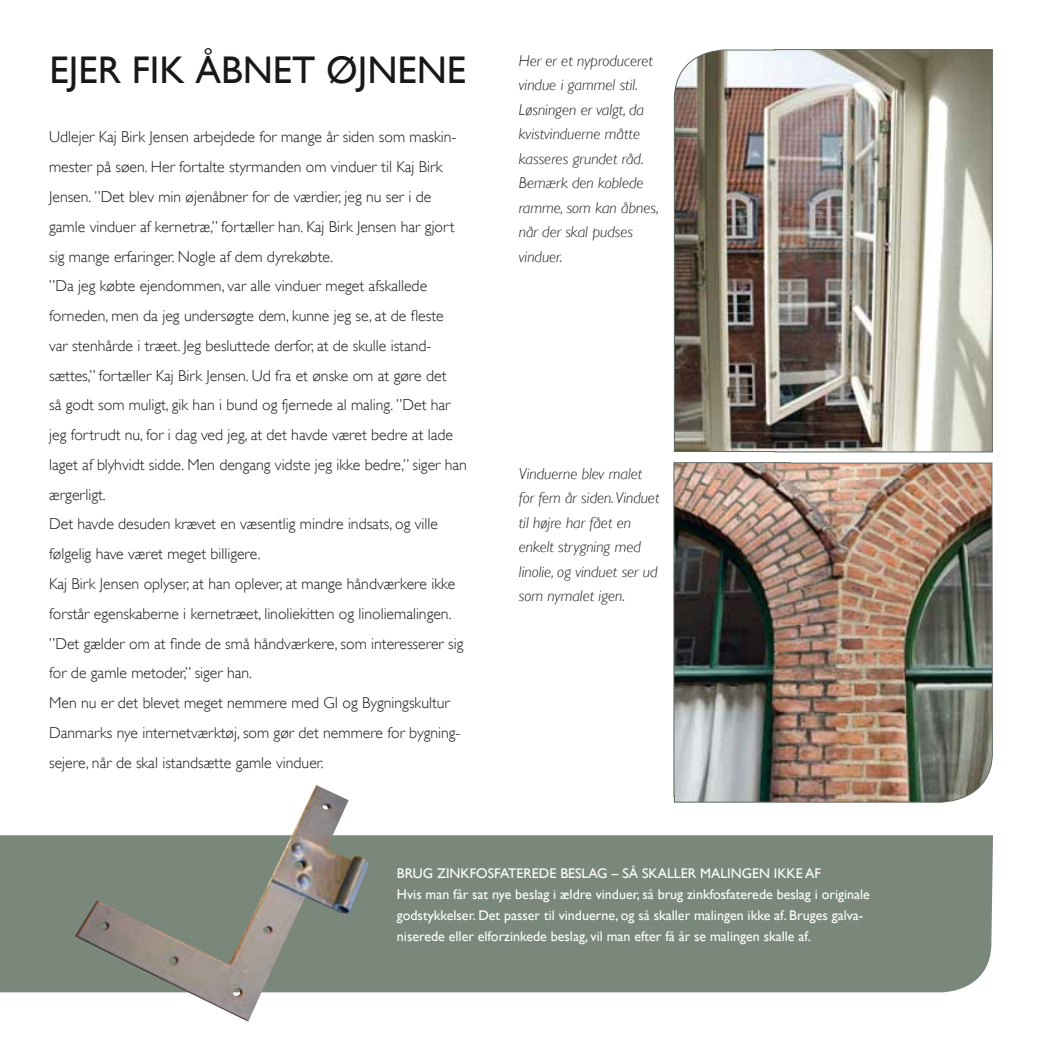
<style>
.page{position:relative;width:1042px;height:1042px;background:#fff}
.page>*{position:absolute;margin:0;border:0;box-sizing:border-box;transform-origin:0 0}
.t1{font:38.5px "Gill Sans";color:#1a171c}
.t2{font:300 15.75px/29.8px "Gill Sans";color:#1a171c}
.t3{font:italic 300 15.75px/24.5px "Gill Sans";color:#1a171c}
.t4{font:14px/21px "Gill Sans";color:#fff}
</style>
<div class="page">
<div style="left:0;top:835px;width:993px;height:157px;background:#7a887c"></div>
<img style="left:75px;top:785px;width:294px;height:236px">
<img style="left:673px;top:49px;width:320px;height:404px">
<img style="left:673px;top:462px;width:320px;height:341px">
<h1 class="t1" style="left:50px;top:48px;width:418px">Ej er fik åbnet øjnene</h1>
<p class="t2" style="left:49px;top:122px;width:419px">Udlejer Kaj Birk Jensen arbejdede for mange år siden som maskin&shy;mester på søen. Her fortalte styrmanden om vinduer til Kaj Birk Jensen. ”Det blev min øjenåbner for de værdier, jeg nu ser i de gamle vinduer af kernetræ,” fortæller han. Kaj Birk Jensen har gjort sig mange erfaringer. Nogle af dem dyrekøbte.<br>”Da jeg købte ejendommen, var alle vinduer meget afskallede forneden, men da jeg undersøgte dem, kunne jeg se, at de fleste<br>var stenhårde i træet. Jeg besluttede derfor, at de skulle istand&shy;sættes,” fortæller Kaj Birk Jensen. Ud fra et ønske om at gøre det<br>så godt som muligt, gik han i bund og fjernede al maling. ”Det har jeg fortrudt nu, for i dag ved jeg, at det havde været bedre at lade laget af blyhvidt sidde. Men dengang vidste jeg ikke bedre,” siger han ærgerligt.<br>Det havde desuden krævet en væsentlig mindre indsats, og ville følgelig have været meget billigere.<br>Kaj Birk Jensen oplyser, at han oplever, at mange håndværkere ikke forstår egenskaberne i kernetræet, linoliekitten og linoliemalingen. ”Det gælder om at finde de små håndværkere, som interesserer sig for de gamle metoder,” siger han.<br>Men nu er det blevet meget nemmere med GI og Bygningskultur Danmarks nye internetværktøj, som gør det nemmere for bygning&shy;sejere, når de skal istandsætte gamle vinduer.</p>
<p class="t3" style="left:519px;top:48px;width:142px">Her er et nyproduceret vindue i gammel stil.<br>Løsningen er valgt, da kvistvinduerne måtte kasseres grundet råd.<br>Bemærk den koblede ramme, som kan åbnes, når der skal pudses vinduer.</p>
<p class="t3" style="left:519px;top:461px;width:142px">Vinduerne blev malet for fem år siden. Vinduet til højre har fået en enkelt strygning med linolie, og vinduet ser ud som nymalet igen.</p>
<p class="t4" style="left:397px;top:862px;width:474px">Brug zinkfosfaterede beslag – så skaller malingen ikke af<br>Hvis man får sat nye beslag i ældre vinduer, så brug zinkfosfaterede beslag i originale godstykkelser. Det passer til vinduerne, og så skaller malingen ikke af. Bruges galva&shy;niserede eller elforzinkede beslag, vil man efter få år se malingen skalle af.</p>
</div>
